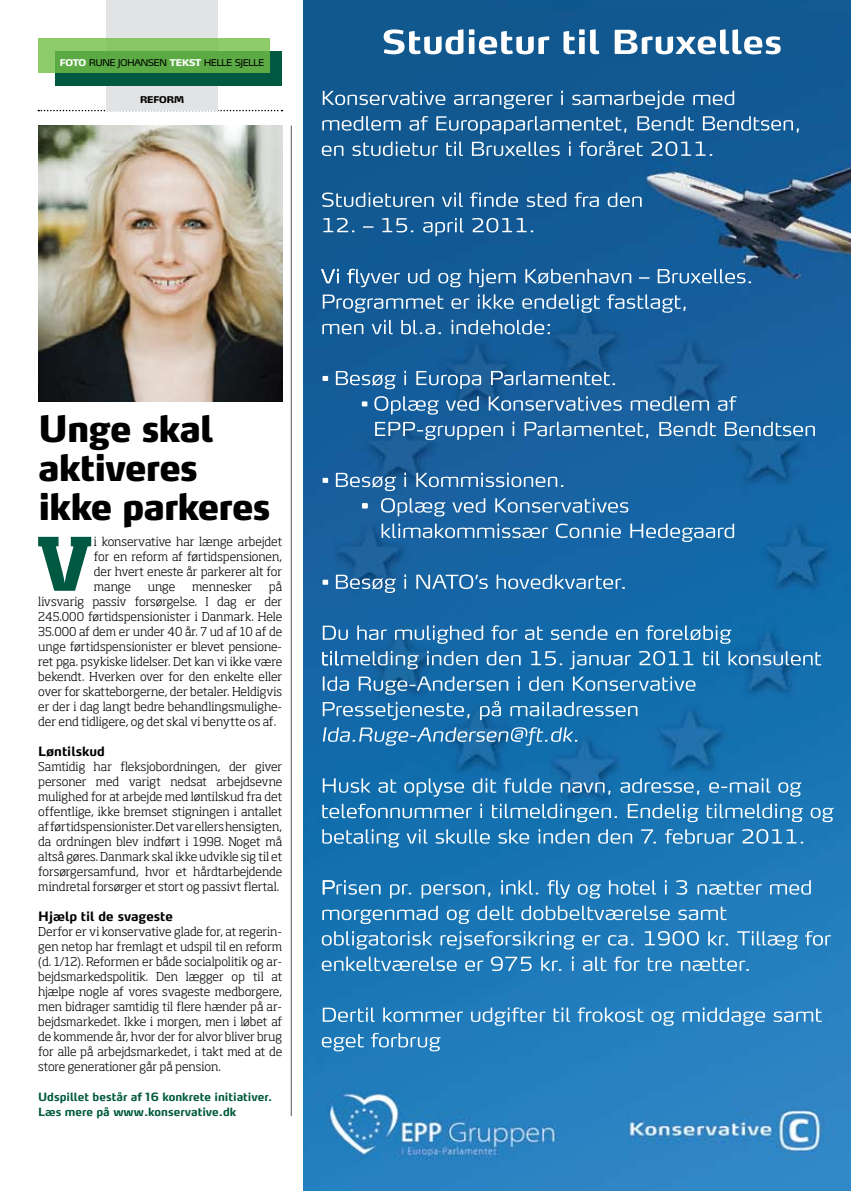
<style>
.page{position:relative;width:851px;height:1191px;background:#fff}
.page>*{position:absolute;margin:0;border:0;box-sizing:border-box;transform-origin:0 0}
.t1{font:700 72.6px "Soho Std";color:#005940}
.t2{font:900 36px/39px "Max LF";letter-spacing:-.03em;color:#000}
.t3{font:700 12.75px "Max LF";color:#000}
.t4{font:300 12px/15px "Soho Std";letter-spacing:-.005em;color:#000;text-align:justify}
.t5{font:12px "Max LF Light SC";letter-spacing:-.06em;color:#000}
.t6{font:12px "Max LF Bold SC";letter-spacing:-.06em;color:#000}
.t7{font:700 11.25px/15px "Max LF";color:#005940}
.s1{font-family:"Max LF Bold SC";color:#fff}
</style>
<div class="page">
<img style="left:303px;top:10px;width:547px;height:1181px">
<div style="left:303px;top:0;width:547px;height:10px;background:#115990"></div>
<svg style="left:38px;top:110px;width:244px;height:1px"></svg>
<div style="left:106px;top:0;width:111px;height:111px;background:#e2e3e4"></div>
<div style="left:55px;top:51px;width:227px;height:34px;background:#005940"></div>
<svg style="left:38px;top:38px;width:231px;height:34px;background:#6fb752"></svg>
<img style="left:38px;top:126px;width:244px;height:275px">
<hr style="left:291px;top:126px;width:1px;height:990px;background:#58595b">
<p class="t5" style="left:59px;top:54px;width:206px"><span class="s1">foto</span> rune johansen <span class="s1">tekst</span> helle sjelle</p>
<p class="t6" style="left:140px;top:91px;width:46px">reform</p>
<h2 class="t2" style="left:38px;top:408px;width:234px">Unge skal aktiveres ikke parkeres</h2>
<h1 class="t1" style="left:36px;top:517px;width:60px">V</h1>
<p class="t4" style="left:94px;top:533px;width:190px">i konservative har længe arbejdet for en reform af førtidspensionen, der hvert eneste år parkerer alt for mange</p>
<p class="t4" style="left:38px;top:578px;width:245px;text-indent:230px">på livsvarig passiv forsørgelse. I dag er der 245.000 førtidspensionister i Danmark. Hele 35.000 af dem er under 40 år. 7 ud af 10 af de unge førtidspensionister er blevet pensione&shy;ret pga. psykiske lidelser. Det kan vi ikke være bekendt. Hverken over for den enkelte eller over for skatteborgerne, der betaler. Heldigvis er der i dag langt bedre behandlingsmulighe&shy;der end tidligere, og det skal vi benytte os af.</p>
<p class="t3" style="left:38px;top:743px;width:68px">Løntilskud</p>
<p class="t4" style="left:38px;top:758px;width:245px">Samtidig har fleksjobordningen, der giver personer med varigt nedsat arbejdsevne mulighed for at arbejde med løntilskud fra det offentlige, ikke bremset stigningen i antallet af førtidspensionister. Det var ellers hensigten, da ordningen blev indført i 1998. Noget må altså gøres. Danmark skal ikke udvikle sig til et forsørgersamfund, hvor et hårdtarbejdende mindretal forsørger et stort og passivt flertal.</p>
<p class="t3" style="left:38px;top:908px;width:136px">Hjælp til de svageste</p>
<p class="t4" style="left:38px;top:923px;width:245px">Derfor er vi konservative glade for, at regerin&shy;gen netop har fremlagt et udspil til en reform (d. 1/12). Reformen er både socialpolitik og ar&shy;bejdsmarkedspolitik. Den lægger op til at hjælpe nogle af vores svageste medborgere, men bidrager samtidig til flere hænder på ar&shy;bejdsmarkedet. Ikke i morgen, men i løbet af de kommende år, hvor der for alvor bliver brug for alle på arbejdsmarkedet, i takt med at de store generationer går på pension.</p>
<p class="t7" style="left:38px;top:1089px;width:235px">Udspillet består af 16 konkrete initiativer.<br>Læs mere på www.konservative.dk</p>
<p class="t4" style="left:148px;top:578px;width:29px">unge</p>
<p class="t4" style="left:192px;top:578px;width:62px">mennesker</p>
</div>
